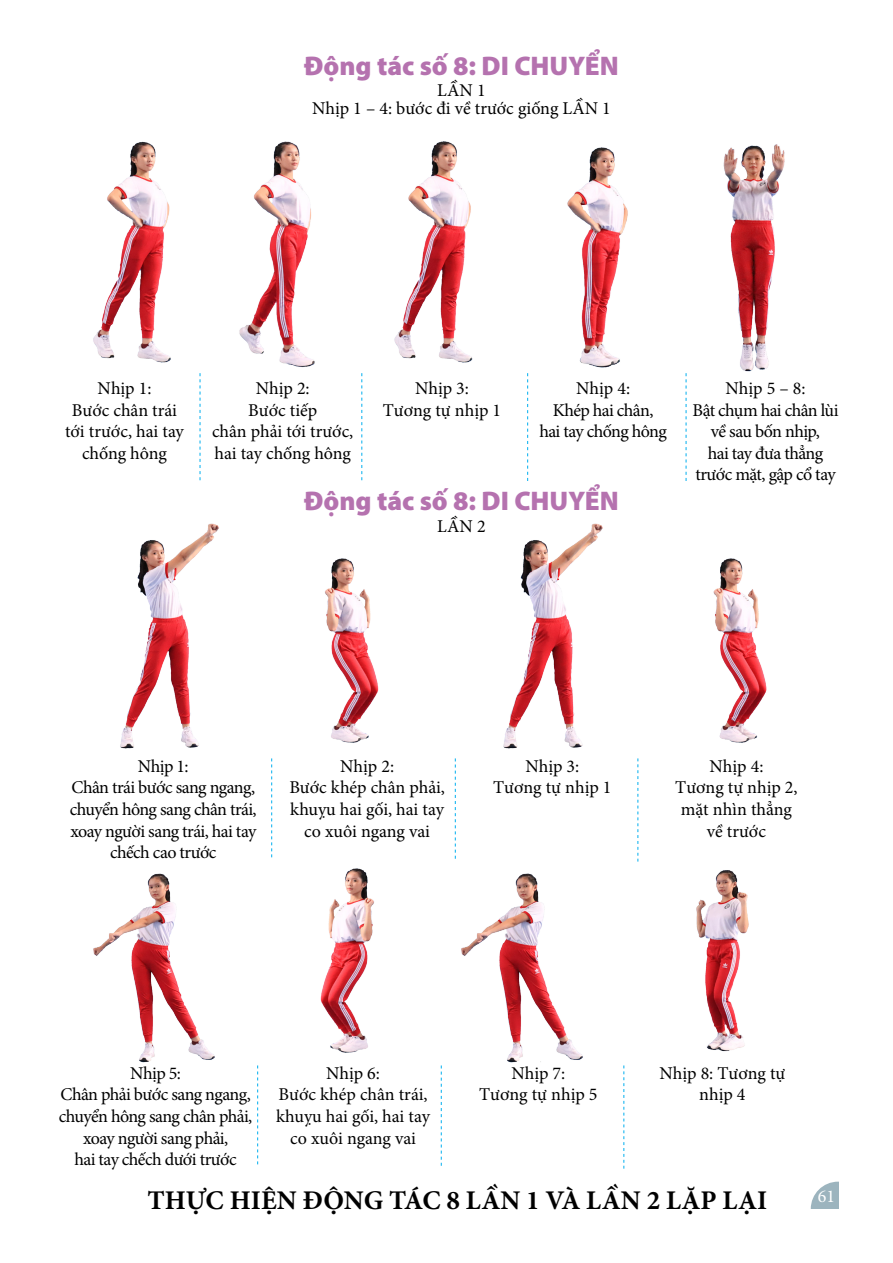
<style>
.page{position:relative;width:893px;height:1263px;background:#fff}
.page>*{position:absolute;margin:0;border:0;box-sizing:border-box;transform-origin:0 0}
.t1{font:900 27px "Myriad Pro";color:#b572af}
.t2{font:700 27px "Minion Pro";color:#000}
.t3{font:18px/21.6px "Minion Pro";letter-spacing:-.01em;color:#000;text-align:center}
.t4{font:18px/21.6px "Minion Pro";letter-spacing:-.035em;color:#000;text-align:center}
.t5{font:18px/21.6px "Minion Pro";letter-spacing:-.03em;color:#000;text-align:center}
.t6{font:18px "Minion Pro";letter-spacing:-.04em;color:#000}
.t7{font:18px "Minion Pro";color:#fff}
</style>
<div class="page">
<svg style="left:200px;top:373px;width:1px;height:107px"></svg>
<svg style="left:271px;top:758px;width:1px;height:99px"></svg>
<svg style="left:257px;top:1065px;width:1px;height:99px"></svg>
<svg style="left:455px;top:758px;width:1px;height:101px"></svg>
<svg style="left:441px;top:1065px;width:1px;height:101px"></svg>
<svg style="left:686px;top:373px;width:1px;height:108px"></svg>
<svg style="left:637px;top:770px;width:1px;height:91px"></svg>
<svg style="left:623px;top:1065px;width:1px;height:103px"></svg>
<svg style="left:361px;top:373px;width:2px;height:108px"></svg>
<svg style="left:527px;top:373px;width:2px;height:108px"></svg>
<img style="left:503px;top:523px;width:135px;height:245px">
<img style="left:120px;top:523px;width:99px;height:226px">
<img style="left:320px;top:868px;width:54px;height:185px">
<img style="left:325px;top:558px;width:54px;height:185px">
<img style="left:713px;top:558px;width:54px;height:185px">
<img style="left:93px;top:873px;width:122px;height:190px">
<img style="left:461px;top:873px;width:122px;height:190px">
<img style="left:696px;top:870px;width:53px;height:182px">
<img style="left:93px;top:141px;width:78px;height:222px">
<img style="left:394px;top:141px;width:79px;height:222px">
<img style="left:239px;top:141px;width:76px;height:227px">
<img style="left:567px;top:147px;width:61px;height:221px">
<img style="left:723px;top:144px;width:62px;height:228px">
<svg style="left:811px;top:1182px;width:28px;height:27px"></svg>
<p class="t1" style="left:304px;top:47px;width:316px">Động tác số 8: DI CHUYỂN</p>
<p class="t3" style="left:437px;top:80px;width:50px">LẦN 1</p>
<p class="t3" style="left:312px;top:98px;width:300px">Nhịp 1 – 4: bước đi về trước giống LẦN 1</p>
<p class="t3" style="left:98px;top:378px;width:55px">Nhịp 1:</p>
<p class="t3" style="left:65px;top:399px;width:120px">Bước chân trái tới trước, hai tay chống hông</p>
<p class="t3" style="left:256px;top:378px;width:55px">Nhịp 2:</p>
<p class="t3" style="left:248px;top:399px;width:71px">Bước tiếp</p>
<p class="t3" style="left:212px;top:421px;width:143px">chân phải tới trước,</p>
<p class="t3" style="left:214px;top:442px;width:138px">hai tay chống hông</p>
<p class="t3" style="left:415px;top:378px;width:55px">Nhịp 3:</p>
<p class="t3" style="left:383px;top:399px;width:120px">Tương tự nhịp 1</p>
<p class="t3" style="left:576px;top:378px;width:55px">Nhịp 4:</p>
<p class="t4" style="left:553px;top:399px;width:102px">Khép hai chân,</p>
<p class="t6" style="left:539px;top:419px;width:129px">hai tay chống hông</p>
<p class="t1" style="left:304px;top:483px;width:316px">Động tác số 8: DI CHUYỂN</p>
<p class="t3" style="left:437px;top:516px;width:50px">LẦN 2</p>
<p class="t3" style="left:725px;top:378px;width:82px">Nhịp 5 – 8:</p>
<p class="t4" style="left:693px;top:399px;width:147px">Bật chụm hai chân lùi về sau bốn nhịp,</p>
<p class="t5" style="left:695px;top:442px;width:142px">hai tay đưa thẳng trước mặt, gập cổ tay</p>
<p class="t3" style="left:138px;top:755px;width:52px">Nhịp 1:</p>
<p class="t4" style="left:70px;top:777px;width:188px">Chân trái bước sang ngang, chuyển hông sang chân trái, xoay người sang trái, hai tay chếch cao trước</p>
<p class="t3" style="left:340px;top:755px;width:55px">Nhịp 2:</p>
<p class="t3" style="left:289px;top:777px;width:157px">Bước khép chân phải, khuỵu hai gối, hai tay co xuôi ngang vai</p>
<p class="t3" style="left:525px;top:755px;width:55px">Nhịp 3:</p>
<p class="t3" style="left:493px;top:777px;width:120px">Tương tự nhịp 1</p>
<p class="t3" style="left:709px;top:755px;width:55px">Nhịp 4:</p>
<p class="t3" style="left:675px;top:777px;width:124px">Tương tự nhịp 2, mặt nhìn thẳng về trước</p>
<p class="t3" style="left:130px;top:1062px;width:52px">Nhịp 5:</p>
<p class="t4" style="left:59px;top:1084px;width:195px">Chân phải bước sang ngang, chuyển hông sang chân phải, xoay người sang phải,</p>
<p class="t5" style="left:75px;top:1149px;width:164px">hai tay chếch dưới trước</p>
<p class="t3" style="left:326px;top:1062px;width:55px">Nhịp 6:</p>
<p class="t3" style="left:276px;top:1084px;width:155px">Bước khép chân trái, khuỵu hai gối, hai tay co xuôi ngang vai</p>
<p class="t3" style="left:511px;top:1062px;width:55px">Nhịp 7:</p>
<p class="t3" style="left:479px;top:1084px;width:120px">Tương tự nhịp 5</p>
<p class="t3" style="left:659px;top:1062px;width:127px">Nhịp 8: Tương tự nhịp 4</p>
<p class="t2" style="left:147px;top:1181px;width:621px">THỰC HIỆN ĐỘNG TÁC 8 LẦN 1 VÀ LẦN 2 LẶP LẠI</p>
<p class="t7" style="left:818px;top:1184px;width:19px">61</p>
</div>
